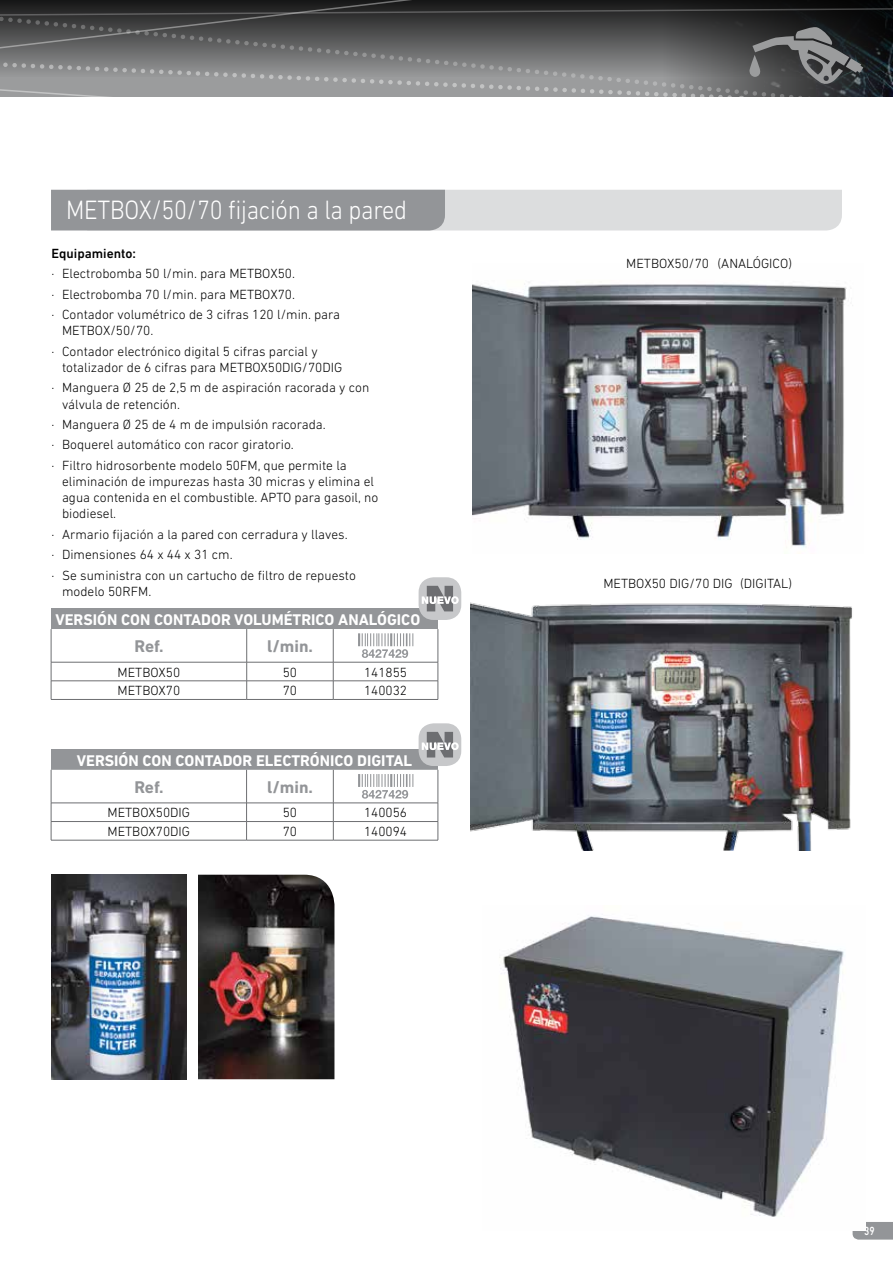
<style>
.page{position:relative;width:893px;height:1263px;background:#fff}
.page>*{position:absolute;margin:0;border:0;box-sizing:border-box;transform-origin:0 0}
.t1{font:300 27px "DIN Next LT Pro";letter-spacing:-.01em;color:#fff;scale:.9 1}
.t2{font:700 17.25px "DIN Next LT Pro";color:#939598}
.t3{font:700 15.75px "DIN Next LT Pro";color:#fff}
.t4{font:300 13.5px/20.4px "DIN Next LT Pro";color:#000}
.t5{font:500 13.5px "DIN Next LT Pro";color:#000}
.t6{font:500 12px "DIN Next LT Pro";color:#fff;scale:.8 1}
</style>
<div class="page">
<svg style="left:853px;top:1222px;width:40px;height:17px"></svg>
<svg style="left:516px;top:0;width:300px;height:7px;background:#161616"></svg>
<div style="left:0;top:0;width:516px;height:7px;background:#1a1a1b"></div>
<svg style="left:0;top:7px;width:893px;height:90px;background:#636464"></svg>
<img style="left:499px;top:916px;width:366px;height:315px">
<img style="left:473px;top:282px;width:374px;height:272px">
<svg style="left:51px;top:190px;width:791px;height:40px;background:#b7b8ba"></svg>
<div style="left:51px;top:609px;width:387px;height:20px;background:#939598"></div>
<hr style="left:51px;top:699px;width:196px;height:1px;background:#6d6e71">
<hr style="left:247px;top:699px;width:86px;height:1px;background:#6d6e71">
<hr style="left:333px;top:699px;width:105px;height:1px;background:#6d6e71">
<svg style="left:51px;top:629px;width:388px;height:70px"></svg>
<div style="left:51px;top:749px;width:387px;height:21px;background:#939598"></div>
<hr style="left:51px;top:840px;width:196px;height:1px;background:#6d6e71">
<hr style="left:247px;top:840px;width:86px;height:1px;background:#6d6e71">
<hr style="left:333px;top:840px;width:105px;height:1px;background:#6d6e71">
<svg style="left:51px;top:770px;width:388px;height:70px"></svg>
<img style="left:51px;top:875px;width:136px;height:204px">
<img style="left:198px;top:875px;width:136px;height:204px">
<div style="left:419px;top:723px;width:42px;height:43px;background:#c7c8ca;border-radius:15px"></div>
<svg style="left:422px;top:732px;width:37px;height:25px"></svg>
<div style="left:419px;top:577px;width:42px;height:43px;background:#c7c8ca;border-radius:15px"></div>
<svg style="left:422px;top:586px;width:37px;height:25px"></svg>
<img style="left:471px;top:602px;width:381px;height:249px">
<h1 class="t1" style="left:66px;top:194px;width:380px">METBOX/50/70 fijación a la pared</h1>
<p class="t5" style="left:52px;top:245px;width:86px">Equipamiento:</p>
<p class="t4" style="left:52px;top:263px;width:290px">· Electrobomba 50 l/min. para METBOX50.<br>· Electrobomba 70 l/min. para METBOX70.<br>· Contador volumétrico de 3 cifras 120 l/min. para</p>
<p class="t4" style="left:52px;top:320px;width:268px;text-indent:11px">METBOX/50/70.<br>· Contador electrónico digital 5 cifras parcial y</p>
<p class="t4" style="left:52px;top:357px;width:319px;text-indent:11px">totalizador de 6 cifras para METBOX50DIG/70DIG<br>· Manguera Ø 25 de 2,5 m de aspiración racorada y con</p>
<p class="t4" style="left:52px;top:394px;width:297px;text-indent:11px">válvula de retención.<br>· Manguera Ø 25 de 4 m de impulsión racorada.<br>· Boquerel automático con racor giratorio.<br>· Filtro hidrosorbente modelo 50FM, que permite la</p>
<p class="t4" style="left:62px;top:473px;width:318px;line-height:16.2px">eliminación de impurezas hasta 30 micras y elimina el agua contenida en el combustible. APTO para gasoil, no biodiesel.</p>
<p class="t4" style="left:52px;top:524px;width:306px">· Armario fijación a la pared con cerradura y llaves.<br>· Dimensiones 64 x 44 x 31 cm.<br>· Se suministra con un cartucho de filtro de repuesto</p>
<p class="t4" style="left:62px;top:581px;width:91px">modelo 50RFM.</p>
<p class="t3" style="left:55px;top:610px;width:366px">VERSIÓN CON CONTADOR VOLUMÉTRICO ANALÓGICO</p>
<p class="t2" style="left:135px;top:636px;width:31px">Ref.</p>
<p class="t2" style="left:267px;top:636px;width:47px">l/min.</p>
<p class="t4" style="left:118px;top:662px;width:64px">METBOX50</p>
<p class="t4" style="left:283px;top:662px;width:16px">50</p>
<p class="t4" style="left:364px;top:662px;width:45px">141855</p>
<p class="t4" style="left:118px;top:680px;width:64px">METBOX70</p>
<p class="t4" style="left:283px;top:680px;width:16px">70</p>
<p class="t4" style="left:364px;top:680px;width:45px">140032</p>
<p class="t3" style="left:77px;top:751px;width:337px">VERSIÓN CON CONTADOR ELECTRÓNICO DIGITAL</p>
<p class="t2" style="left:134px;top:777px;width:31px">Ref.</p>
<p class="t2" style="left:267px;top:777px;width:47px">l/min.</p>
<p class="t4" style="left:108px;top:802px;width:84px">METBOX50DIG</p>
<p class="t4" style="left:283px;top:802px;width:16px">50</p>
<p class="t4" style="left:364px;top:802px;width:45px">140056</p>
<p class="t4" style="left:108px;top:821px;width:84px">METBOX70DIG</p>
<p class="t4" style="left:283px;top:821px;width:16px">70</p>
<p class="t4" style="left:364px;top:821px;width:45px">140094</p>
<p class="t4" style="left:626px;top:253px;width:167px">METBOX50/70 (ANALÓGICO)</p>
<p class="t4" style="left:603px;top:573px;width:190px">METBOX50 DIG/70 DIG (DIGITAL)</p>
<p class="t6" style="left:864px;top:1223px;width:15px">39</p>
</div>
